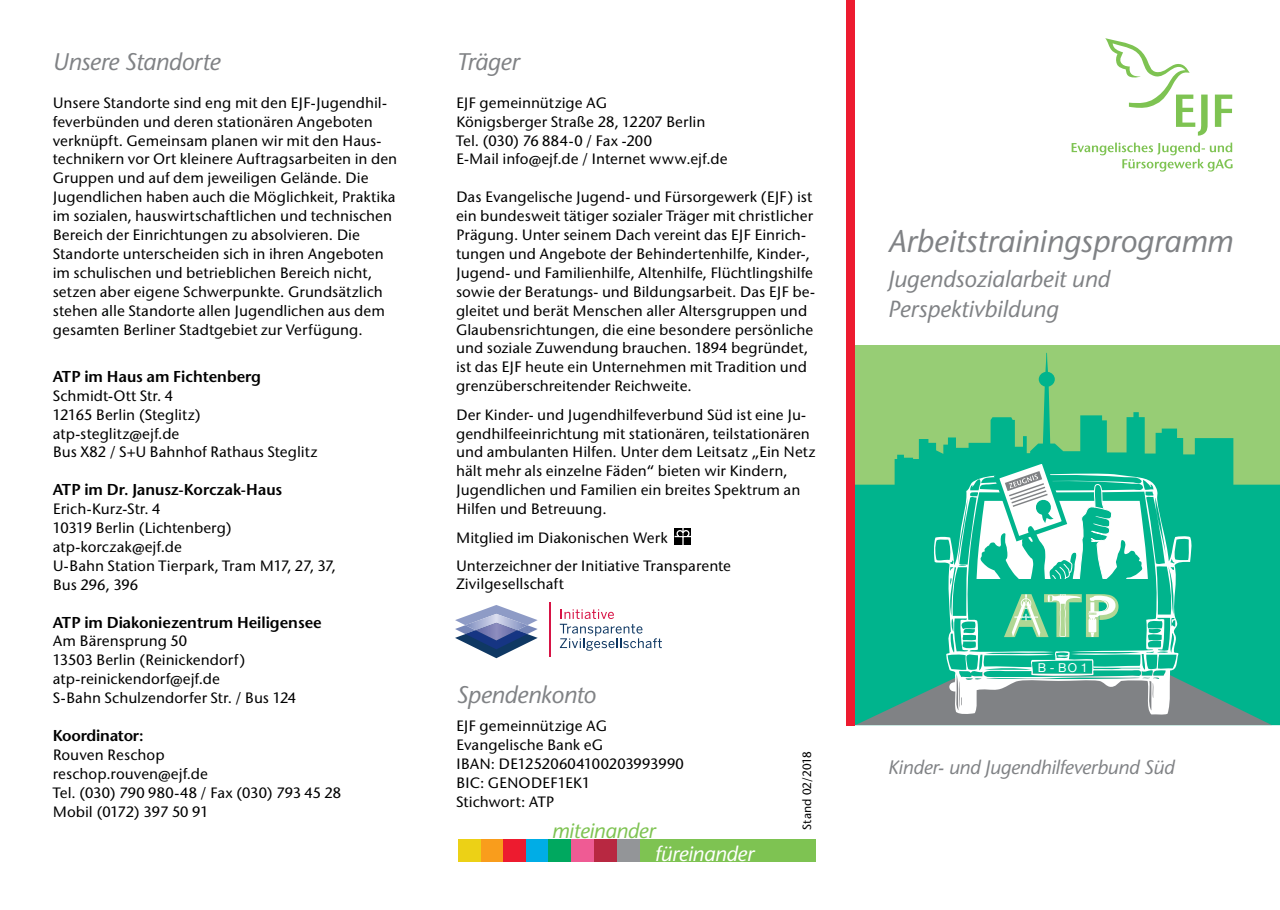
<style>
.page{position:relative;width:1280px;height:910px;background:#fff}
.page>*{position:absolute;margin:0;border:0;box-sizing:border-box;transform-origin:0 0}
.t1{font:italic 500 31.5px "Stone Sans ITC";color:#808285}
.t2{font:italic 500 24px "Stone Sans ITC";letter-spacing:-.015em;color:#808285}
.t3{font:italic 500 23.25px/30px "Stone Sans ITC";color:#808285}
.t4{font:italic 500 21px "Stone Sans ITC";letter-spacing:-.01em;color:#7ec352}
.t5{font:italic 500 21px "Stone Sans ITC";letter-spacing:-.01em;color:#fff}
.t6{font:italic 500 19.5px "Stone Sans ITC";letter-spacing:-.01em;color:#808285}
.t7{font:600 15.75px "Stone Sans ITC";color:#000}
.t8{font:500 15px/18.9px "Stone Sans ITC";color:#000}
.t9{font:12.3px "Helvetica Neue";color:#fff}
.t10{font:500 12px "Stone Sans ITC";color:#000}
</style>
<div class="page">
<div style="left:850px;top:345px;width:430px;height:149px;background:#97cd75"></div>
<svg style="left:897px;top:353px;width:383px;height:372px"></svg>
<svg style="left:855px;top:455px;width:417px;height:270px"></svg>
<div style="left:846px;top:0;width:9px;height:725px;background:#ed1b2f"></div>
<svg style="left:1071px;top:143px;width:161px;height:29px"></svg>
<svg style="left:1105px;top:38px;width:127px;height:98px"></svg>
<svg style="left:675px;top:528px;width:16px;height:17px"></svg>
<svg style="left:455px;top:605px;width:83px;height:53px"></svg>
<img style="left:465px;top:614px;width:62px;height:16px">
<img style="left:476px;top:623px;width:41px;height:17px">
<svg style="left:560px;top:609px;width:102px;height:42px"></svg>
<hr style="left:549px;top:602px;width:1px;height:54px;background:#d71345">
<div style="left:458px;top:839px;width:358px;height:23px;background:#7ec352"></div>
<div style="left:480px;top:839px;width:23px;height:23px;background:#f99d1c"></div>
<div style="left:503px;top:839px;width:23px;height:23px;background:#ed1b2f"></div>
<div style="left:458px;top:839px;width:22px;height:23px;background:#ecd116"></div>
<div style="left:594px;top:839px;width:23px;height:23px;background:#b82841"></div>
<div style="left:526px;top:839px;width:23px;height:23px;background:#00ade6"></div>
<div style="left:548px;top:839px;width:23px;height:23px;background:#00a85f"></div>
<div style="left:571px;top:839px;width:23px;height:23px;background:#ef5b94"></div>
<div style="left:617px;top:839px;width:22px;height:23px;background:#939598"></div>
<h2 class="t2" style="left:53px;top:46px;width:169px">Unsere Standorte</h2>
<p class="t8" style="left:53px;top:93px;width:346px">Unsere Standorte sind eng mit den EJF-Jugendhil&shy;feverbünden und deren stationären Angeboten verknüpft. Gemeinsam planen wir mit den Haus&shy;technikern vor Ort kleinere Auftragsarbeiten in den Gruppen und auf dem jeweiligen Gelände. Die Jugendlichen haben auch die Möglichkeit, Praktika im sozialen, hauswirtschaftlichen und technischen Bereich der Einrichtungen zu absolvieren. Die Standorte unterscheiden sich in ihren Angeboten im schulischen und betrieblichen Bereich nicht, setzen aber eigene Schwerpunkte. Grundsätzlich stehen alle Standorte allen Jugendlichen aus dem gesamten Berliner Stadtgebiet zur Verfügung.</p>
<p class="t7" style="left:53px;top:366px;width:210px">ATP im Haus am Fichtenberg</p>
<p class="t8" style="left:53px;top:386px;width:266px">Schmidt-Ott Str. 4<br>12165 Berlin (Steglitz) atp-steglitz@ejf.de<br>Bus X82 / S+U Bahnhof Rathaus Steglitz</p>
<p class="t7" style="left:53px;top:479px;width:231px">ATP im Dr. Janusz-Korczak-Haus</p>
<p class="t8" style="left:53px;top:500px;width:285px">Erich-Kurz-Str. 4<br>10319 Berlin (Lichtenberg) atp-korczak@ejf.de<br>U-Bahn Station Tierpark, Tram M17, 27, 37,<br>Bus 296, 396</p>
<p class="t7" style="left:53px;top:612px;width:270px">ATP im Diakoniezentrum Heiligensee</p>
<p class="t8" style="left:53px;top:632px;width:245px">Am Bärensprung 50<br>13503 Berlin (Reinickendorf) atp-reinickendorf@ejf.de<br>S-Bahn Schulzendorfer Str. / Bus 124</p>
<p class="t7" style="left:53px;top:725px;width:92px">Koordinator:</p>
<p class="t8" style="left:53px;top:745px;width:290px">Rouven Reschop<br>reschop.rouven@ejf.de<br>Tel. (030) 790 980-48 / Fax (030) 793 45 28<br>Mobil (0172) 397 50 91</p>
<h3 class="t6" style="left:888px;top:754px;width:288px">Kinder- und Jugendhilfeverbund Süd</h3>
<h2 class="t2" style="left:456px;top:46px;width:64px">Träger</h2>
<p class="t8" style="left:456px;top:93px;width:273px">EJF gemeinnützige AG<br>Königsberger Straße 28, 12207 Berlin<br>Tel. (030) 76 884-0 / Fax -200<br>E-Mail info@ejf.de / Internet www.ejf.de</p>
<p class="t8" style="left:456px;top:188px;width:360px">Das Evangelische Jugend- und Fürsorgewerk (EJF) ist ein bundesweit tätiger sozialer Träger mit christlicher Prägung. Unter seinem Dach vereint das EJF Einrich&shy;tungen und Angebote der Behindertenhilfe, Kinder-, Jugend- und Familienhilfe, Altenhilfe, Flüchtlingshilfe sowie der Beratungs- und Bildungsarbeit. Das EJF be&shy;gleitet und berät Menschen aller Altersgruppen und Glaubensrichtungen, die eine besondere persönliche und soziale Zuwendung brauchen. 1894 begründet, ist das EJF heute ein Unternehmen mit Tradition und grenzüberschreitender Reichweite.</p>
<p class="t8" style="left:456px;top:405px;width:361px">Der Kinder- und Jugendhilfeverbund Süd ist eine Ju&shy;gendhilfeeinrichtung mit stationären, teilstationären und ambulanten Hilfen. Unter dem Leitsatz „Ein Netz hält mehr als einzelne Fäden“ bieten wir Kindern, Jugendlichen und Familien ein breites Spektrum an Hilfen und Betreuung.</p>
<p class="t8" style="left:456px;top:525px;width:277px;line-height:27.5px">Mitglied im Diakonischen Werk<br>Unterzeichner der Initiative Transparente</p>
<p class="t8" style="left:456px;top:574px;width:109px">Zivilgesellschaft</p>
<h1 class="t1" style="left:888px;top:221px;width:346px">Arbeitstrainingsprogramm</h1>
<h3 class="t3" style="left:888px;top:264px;width:223px">Jugendsozialarbeit und<br>Perspektivbildung</h3>
<p class="t9" style="left:1038px;top:659px;width:51px">B - BO 1</p>
<h2 class="t2" style="left:456px;top:680px;width:141px">Spendenkonto</h2>
<p class="t8" style="left:456px;top:717px;width:229px">EJF gemeinnützige AG<br>Evangelische Bank eG<br>IBAN: DE12520604100203993990<br>BIC: GENODEF1EK1<br>Stichwort: ATP</p>
<p class="t10" style="left:799px;top:830px;width:80px;rotate:-90deg">Stand 02/2018</p>
<h3 class="t4" style="left:552px;top:818px;width:105px">miteinander</h3>
<h3 class="t5" style="left:655px;top:840px;width:100px">füreinander</h3>
</div>
